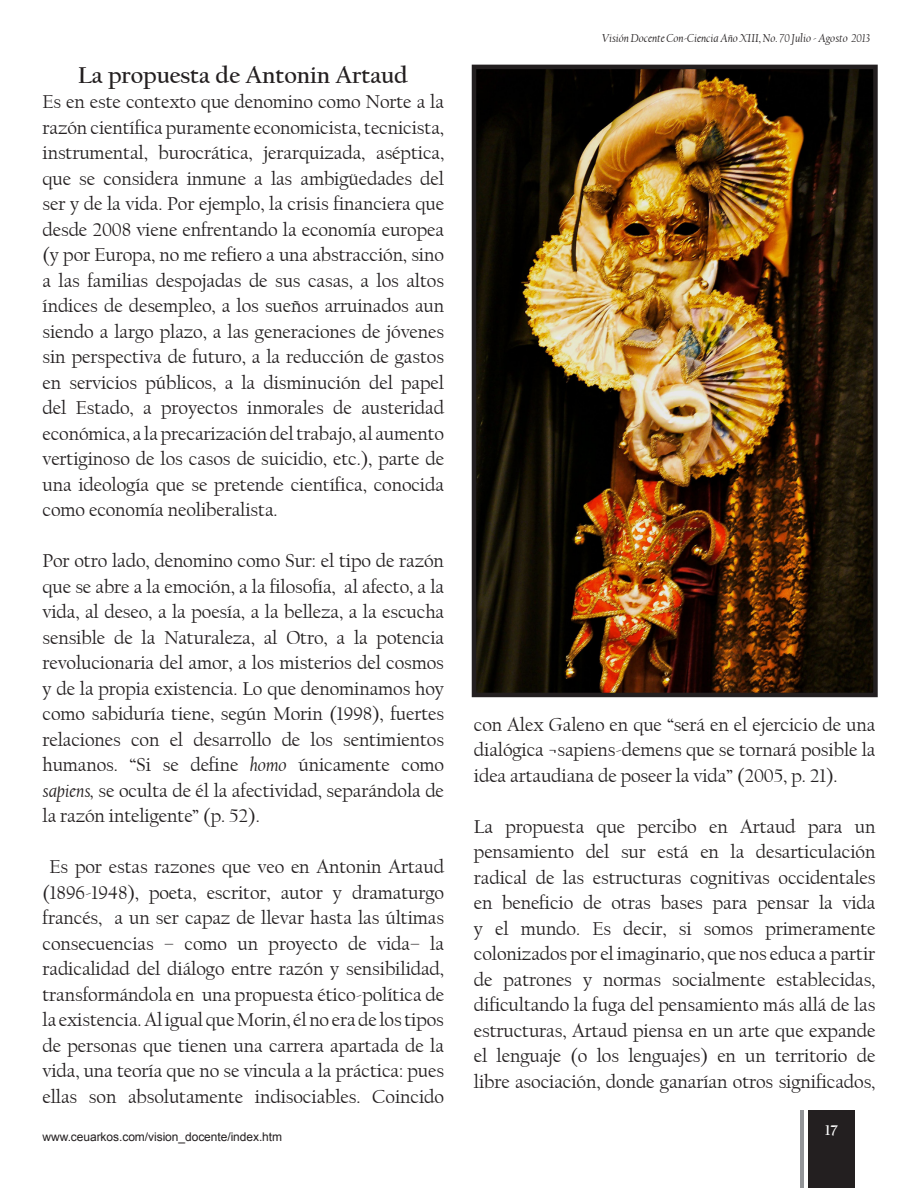
<style>
.page{position:relative;width:918px;height:1188px;background:#fff}
.page>*{position:absolute;margin:0;border:0;box-sizing:border-box;transform-origin:0 0}
.t1{font:700 24px "Californian FB";letter-spacing:-.005em;color:#231f20}
.t2{font:19.5px/25.5px "Californian FB";letter-spacing:-.005em;color:#231f20;text-align:justify}
.t3{font:700 15px "Californian FB";color:#fff}
.t4{font:italic 12px "Californian FB";letter-spacing:-.005em;color:#231f20}
.t5{font:12px "Arial";letter-spacing:-.005em;color:#231f20}
.s1{font-style:italic}
</style>
<div class="page">
<div style="left:808px;top:1110px;width:46px;height:78px;background:#231f20"></div>
<hr style="left:801px;top:1110px;width:3px;height:78px;background:#939598">
<img style="left:477px;top:70px;width:396px;height:622px">
<div style="left:472px;top:65px;width:406px;height:632px;border:4px solid #231f20"></div>
<p class="t1" style="left:78px;top:61px;width:332px">La propuesta de Antonin Artaud</p>
<p class="t2" style="left:43px;top:89px;width:403px">Es en este contexto que denomino como Norte a la razón científica puramente economicista, tecnicista, instrumental, burocrática, jerarquizada, aséptica, que se considera inmune a las ambigüedades del ser y de la vida. Por ejemplo, la crisis financiera que desde 2008 viene enfrentando la economía europea (y por Europa, no me refiero a una abstracción, sino a las familias despojadas de sus casas, a los altos índices de desempleo, a los sueños arruinados aun siendo a largo plazo, a las generaciones de jóvenes sin perspectiva de futuro, a la reducción de gastos en servicios públicos, a la disminución del papel del Estado, a proyectos inmorales de austeridad económica, a la precarización del trabajo, al aumento vertiginoso de los casos de suicidio, etc.), parte de una ideología que se pretende científica, conocida como economía neoliberalista.</p>
<p class="t2" style="left:43px;top:548px;width:403px">Por otro lado, denomino como Sur: el tipo de razón que se abre a la emoción, a la filosofía, al afecto, a la vida, al deseo, a la poesía, a la belleza, a la escucha sensible de la Naturaleza, al Otro, a la potencia revolucionaria del amor, a los misterios del cosmos y de la propia existencia. Lo que denominamos hoy como sabiduría tiene, según Morin (1998), fuertes relaciones con el desarrollo de los sentimientos humanos. “Si se define <span class="s1">homo</span> únicamente como <span class="s1">sapiens,</span> se oculta de él la afectividad, separándola de la razón inteligente” (p. 52).</p>
<p class="t2" style="left:43px;top:854px;width:403px;text-align:center">Es por estas razones que veo en Antonin Artaud (1896-1948), poeta, escritor, autor y dramaturgo francés, a un ser capaz de llevar hasta las últimas consecuencias – como un proyecto de vida– la radicalidad del diálogo entre razón y sensibilidad, transformándola en una propuesta ético-política de la existencia. Al igual que Morin, él no era de los tipos de personas que tienen una carrera apartada de la vida, una teoría que no se vincula a la práctica: pues ellas son absolutamente indisociables. Coincido</p>
<p class="t5" style="left:43px;top:1129px;width:241px">www.ceuarkos.com/vision_docente/index.htm</p>
<p class="t4" style="left:602px;top:31px;width:270px">Visión Docente Con-Ciencia Año XIII, No. 70 Julio - Agosto 2013</p>
<p class="t2" style="left:474px;top:712px;width:403px">con Alex Galeno en que “será en el ejercicio de una dialógica ¬sapiens-demens que se tornará posible la idea artaudiana de poseer la vida” (2005, p. 21).</p>
<p class="t2" style="left:474px;top:814px;width:403px">La propuesta que percibo en Artaud para un pensamiento del sur está en la desarticulación radical de las estructuras cognitivas occidentales en beneficio de otras bases para pensar la vida y el mundo. Es decir, si somos primeramente colonizados por el imaginario, que nos educa a partir de patrones y normas socialmente establecidas, dificultando la fuga del pensamiento más allá de las estructuras, Artaud piensa en un arte que expande el lenguaje (o los lenguajes) en un territorio de libre asociación, donde ganarían otros significados,</p>
<p class="t3" style="left:825px;top:1121px;width:14px">17</p>
</div>
